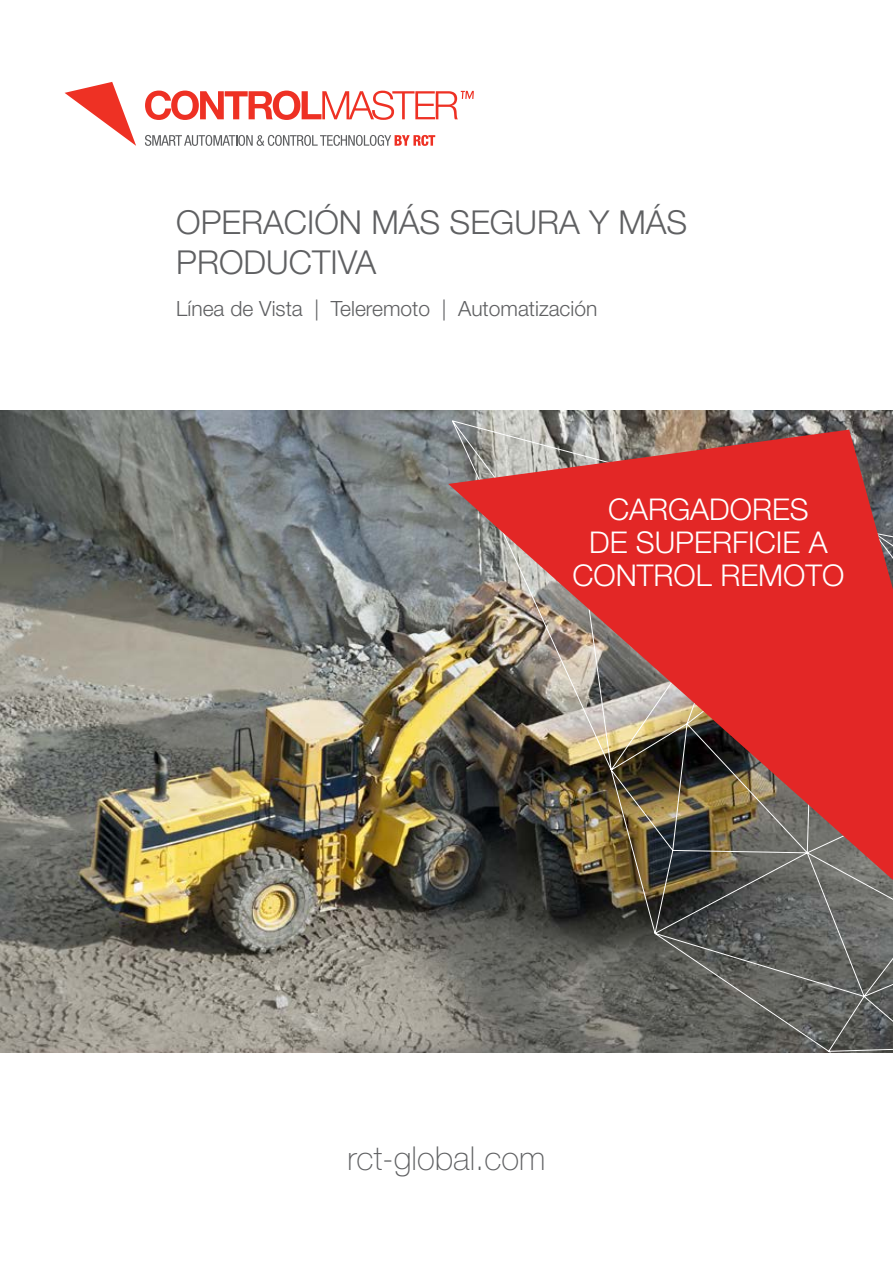
<style>
.page{position:relative;width:893px;height:1263px;background:#fff}
.page>*{position:absolute;margin:0;border:0;box-sizing:border-box;transform-origin:0 0}
.t1{font:300 33px/39.6px "Helvetica Neue LT Std";color:#5f6062}
.t2{font:100 33px "Helvetica Neue LT Std";color:#5f6062}
.t3{font:300 30px/33px "Helvetica Neue LT Std";color:#fff;text-align:center}
.t4{font:300 21px "Helvetica Neue LT Std";color:#5f6062}
</style>
<div class="page">
<img style="left:0;top:410px;width:452px;height:642px">
<svg style="left:452px;top:899px;width:441px;height:153px;background:#5f605b"></svg>
<img style="left:414px;top:410px;width:479px;height:489px">
<svg style="left:65px;top:82px;width:71px;height:64px"></svg>
<svg style="left:145px;top:135px;width:290px;height:11px"></svg>
<svg style="left:145px;top:91px;width:329px;height:29px"></svg>
<h1 class="t1" style="left:176px;top:202px;width:513px">OPERACIÓN MÁS SEGURA Y MÁS<br>PRODUCTIVA</h1>
<p class="t4" style="left:176px;top:296px;width:423px">Línea de Vista | Teleremoto | Automatización</p>
<h2 class="t3" style="left:572px;top:492px;width:273px">CARGADORES<br>DE SUPERFICIE A<br>CONTROL REMOTO</h2>
<h1 class="t2" style="left:347px;top:1139px;width:200px">rct-global.com</h1>
</div>
